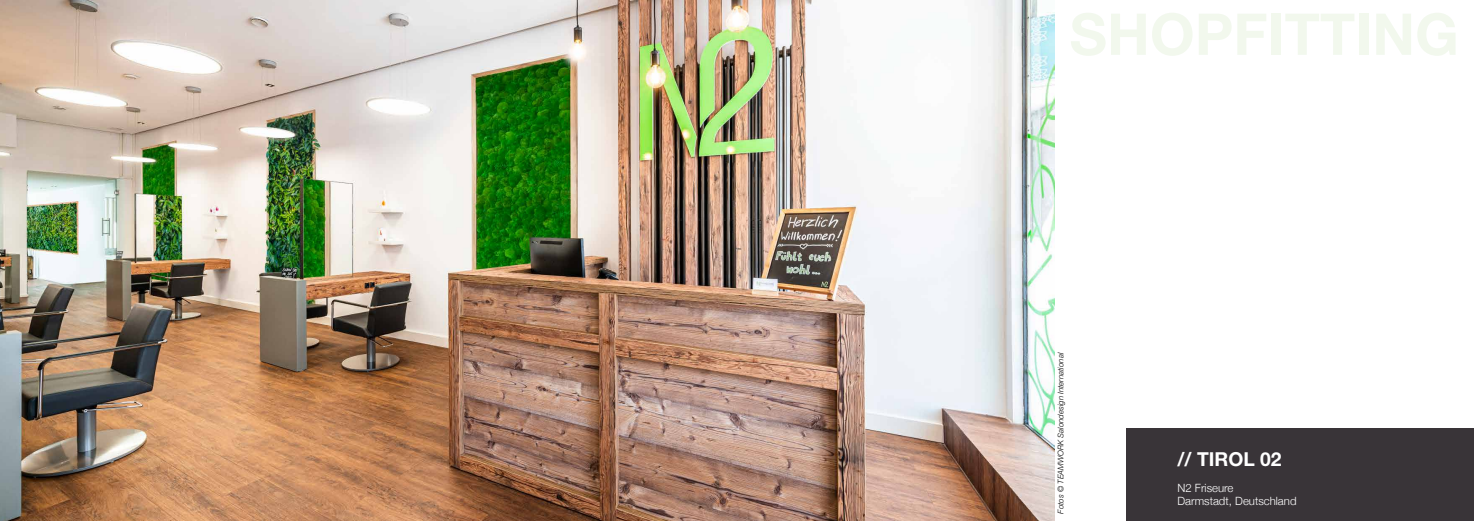
<style>
.page{position:relative;width:1474px;height:521px;background:#fff}
.page>*{position:absolute;margin:0;border:0;box-sizing:border-box;transform-origin:0 0}
.t1{font:700 19.25px "Helvetica Neue LT Std";color:#fff}
.t2{font:300 11.38px/13.7px "Helvetica Neue";color:#fff}
.t3{font:italic 300 7.88px "Helvetica Neue LT Std";letter-spacing:-.005em;color:#000}
</style>
<div class="page">
<img style="left:0;top:0;width:1054px;height:521px">
<div style="left:1126px;top:429px;width:347px;height:92px;background:#393438"></div>
<p class="t3" style="left:1055px;top:513px;width:162px;rotate:-90deg">Fotos © TEAMWORK Salondesign International</p>
<h1 class="t1" style="left:1177px;top:447px;width:106px">// TIROL 02</h1>
<h2 class="t2" style="left:1177px;top:480px;width:121px">N2 Friseure<br>Darmstadt, Deutschland</h2>
</div>
